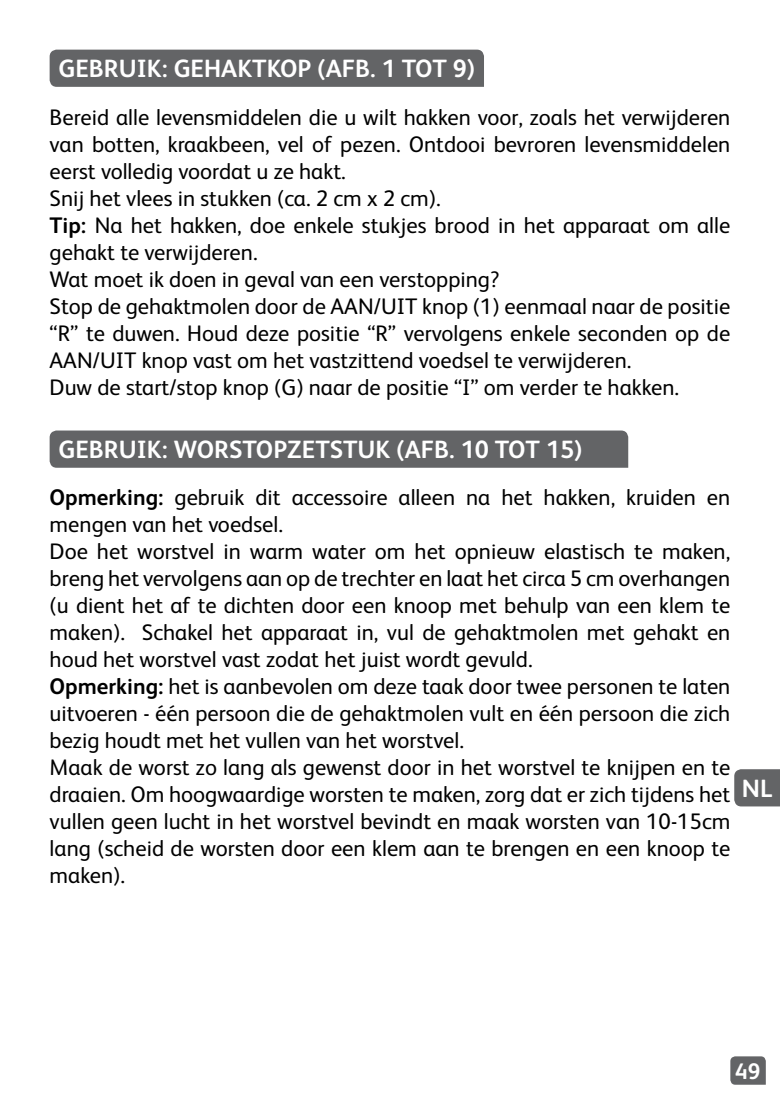
<style>
.page{position:relative;width:780px;height:1106px;background:#fff}
.page>*{position:absolute;margin:0;border:0;box-sizing:border-box;transform-origin:0 0}
.t1{font:700 25px "FS Albert";color:#fff}
.t2{font:22.5px/27px "FS Albert";color:#000}
.t3{font:700 22.5px "FS Albert";color:#fff}
.s1{font-weight:700}
</style>
<div class="page">
<svg style="left:730px;top:1056px;width:35px;height:28px"></svg>
<div style="left:734px;top:769px;width:46px;height:37px;background:#636466"></div>
<div style="left:50px;top:430px;width:578px;height:38px;background:#636466"></div>
<div style="left:50px;top:50px;width:434px;height:37px;background:#636466"></div>
<p class="t1" style="left:58px;top:54px;width:418px">GEBRUIK: GEHAKTKOP (AFB. 1 TOT 9)</p>
<p class="t2" style="left:50px;top:104px;width:682px">Bereid alle levensmiddelen die u wilt hakken voor, zoals het verwijderen van botten, kraakbeen, vel of pezen. Ontdooi bevroren levensmiddelen eerst volledig voordat u ze hakt.<br>Snij het vlees in stukken (ca. 2 cm x 2 cm).<br><span class="s1">Tip:</span> Na het hakken, doe enkele stukjes brood in het apparaat om alle gehakt te verwijderen.<br>Wat moet ik doen in geval van een verstopping?<br>Stop de gehaktmolen door de AAN/UIT knop (1) eenmaal naar de positie “R” te duwen. Houd deze positie “R” vervolgens enkele seconden op de AAN/UIT knop vast om het vastzittend voedsel te verwijderen.<br>Duw de start/stop knop (G) naar de positie “I” om verder te hakken.</p>
<p class="t1" style="left:58px;top:435px;width:525px">GEBRUIK: WORSTOPZETSTUK (AFB. 10 TOT 15)</p>
<p class="t2" style="left:50px;top:484px;width:682px"><span class="s1">Opmerking:</span> gebruik dit accessoire alleen na het hakken, kruiden en mengen van het voedsel.<br>Doe het worstvel in warm water om het opnieuw elastisch te maken, breng het vervolgens aan op de trechter en laat het circa 5 cm overhangen (u dient het af te dichten door een knoop met behulp van een klem te maken). Schakel het apparaat in, vul de gehaktmolen met gehakt en houd het worstvel vast zodat het juist wordt gevuld.<br><span class="s1">Opmerking:</span> het is aanbevolen om deze taak door twee personen te laten uitvoeren - één persoon die de gehaktmolen vult en één persoon die zich bezig houdt met het vullen van het worstvel.<br>Maak de worst zo lang als gewenst door in het worstvel te knijpen en te draaien. Om hoogwaardige worsten te maken, zorg dat er zich tijdens het vullen geen lucht in het worstvel bevindt en maak worsten van 10-15cm lang (scheid de worsten door een klem aan te brengen en een knoop te maken).</p>
<p class="t1" style="left:741px;top:773px;width:32px">NL</p>
<p class="t3" style="left:735px;top:1057px;width:27px">49</p>
</div>
